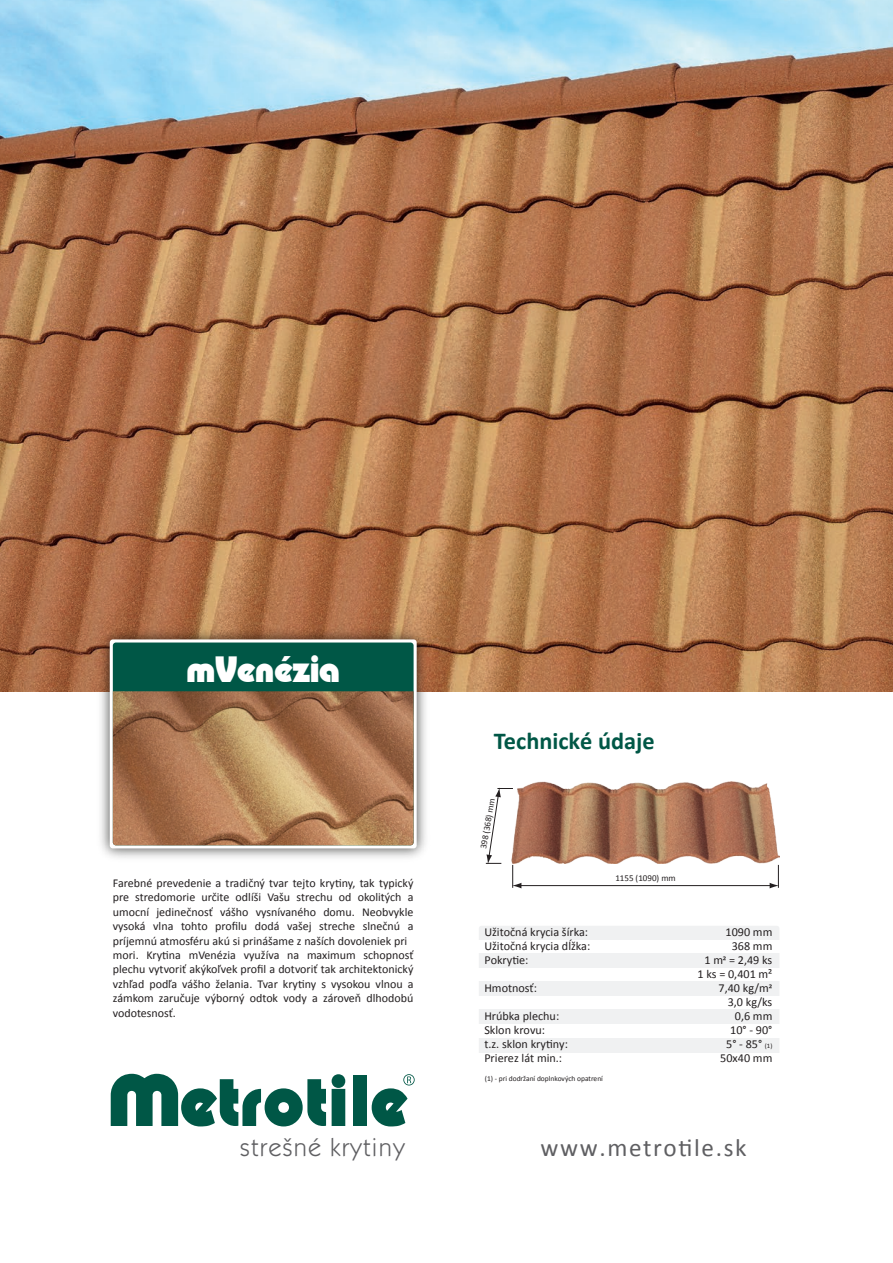
<style>
.page{position:relative;width:893px;height:1263px;background:#fff}
.page>*{position:absolute;margin:0;border:0;box-sizing:border-box;transform-origin:0 0}
.t1{font:700 38.1px "Pump DEE";color:#fff}
.t2{font:25.2px "Calibri";letter-spacing:.065em;color:#5f5f62}
.t3{font:25.2px "ITC Kabel Std";letter-spacing:.065em;color:#5f5f62}
.t4{font:700 24.3px "Calibri";color:#005746}
.t5{font:12.15px/14.1px "Calibri";color:#231f20}
.t6{font:12px/14.4px "Calibri";color:#231f20}
.t7{font:9px "Calibri";color:#231f20}
.t8{font:7.5px "Calibri";color:#231f20}
.s1{font-size:6.75px}
</style>
<div class="page">
<img style="left:0;top:0;width:893px;height:691px">
<svg style="left:111px;top:1074px;width:215px;height:52px"></svg>
<svg style="left:332px;top:1074px;width:13px;height:52px"></svg>
<div style="left:353px;top:1075px;width:14px;height:51px;background:#005746"></div>
<svg style="left:372px;top:1074px;width:43px;height:52px"></svg>
<img style="left:93px;top:622px;width:341px;height:236px">
<svg style="left:110px;top:639px;width:307px;height:209px"></svg>
<div style="left:113px;top:642px;width:301px;height:203px;background:#005746;border-radius:3px"></div>
<img style="left:113px;top:691px;width:301px;height:154px">
<div style="left:479px;top:926px;width:300px;height:14px;background:#f0f1f2"></div>
<div style="left:479px;top:954px;width:300px;height:14px;background:#f0f1f2"></div>
<div style="left:479px;top:982px;width:300px;height:14px;background:#f0f1f2"></div>
<div style="left:479px;top:1010px;width:300px;height:14px;background:#f0f1f2"></div>
<div style="left:479px;top:1038px;width:300px;height:14px;background:#f0f1f2"></div>
<img style="left:521px;top:782px;width:258px;height:82px">
<hr style="left:520px;top:885px;width:251px;height:1px;background:#231f20">
<svg style="left:770px;top:865px;width:9px;height:23px"></svg>
<svg style="left:486px;top:787px;width:35px;height:101px"></svg>
<h1 class="t1" style="left:186px;top:647px;width:155px">mVenézia</h1>
<p class="t6" style="left:113px;top:876px;width:302px">Farebné prevedenie a tradičný tvar tejto krytiny, tak typický pre stredomorie určite odlíši Vašu strechu od okolitých a umocní jedinečnosť vášho vysnívaného domu. Neobvykle vysoká vlna tohto profilu dodá vašej streche slnečnú a príjemnú atmosféru akú si prinášame z naších dovoleniek pri mori. Krytina mVenézia využíva na maximum schopnosť plechu vytvoriť akýkoľvek profil a dotvoriť tak architektonický vzhľad podľa vášho želania. Tvar krytiny s vysokou vlnou a zámkom zaručuje výborný odtok vody a zároveň dlhodobú vodotesnosť.</p>
<h2 class="t3" style="left:240px;top:1133px;width:166px">strešné krytiny</h2>
<h3 class="t4" style="left:494px;top:726px;width:162px">Technické údaje</h3>
<p class="t7" style="left:478px;top:848px;width:53px;rotate:-80deg">398 (368) mm</p>
<p class="t7" style="left:615px;top:873px;width:62px">1155 (1090) mm</p>
<p class="t5" style="left:484px;top:925px;width:107px">Užitočná krycia šírka:<br>Užitočná krycia dĺžka:</p>
<p class="t5" style="left:484px;top:953px;width:46px">Pokrytie:</p>
<p class="t5" style="left:484px;top:981px;width:54px">Hmotnosť:</p>
<p class="t5" style="left:484px;top:1009px;width:76px">Hrúbka plechu:</p>
<p class="t5" style="left:484px;top:1023px;width:85px">Sklon krovu:<br>t.z. sklon krytiny:<br>Prierez lát min.:</p>
<p class="t8" style="left:485px;top:1073px;width:120px">(1) - pri dodržaní doplnkových opatrení</p>
<p class="t5" style="left:726px;top:925px;width:48px">1090 mm</p>
<p class="t5" style="left:732px;top:939px;width:42px">368 mm</p>
<p class="t5" style="left:704px;top:953px;width:69px">1 m2 = 2,49 ks</p>
<p class="t5" style="left:697px;top:967px;width:76px;text-align:right">1 ks = 0,401 m²<br>7,40 kg/m2</p>
<p class="t5" style="left:720px;top:995px;width:54px;text-align:right">3,0 kg/ks<br>0,6 mm<br>10° - 90°<br>5° - 85° <span class="s1">(1)<br></span>50x40 mm</p>
<h2 class="t2" style="left:541px;top:1132px;width:207px">www.metrotile.sk</h2>
</div>
